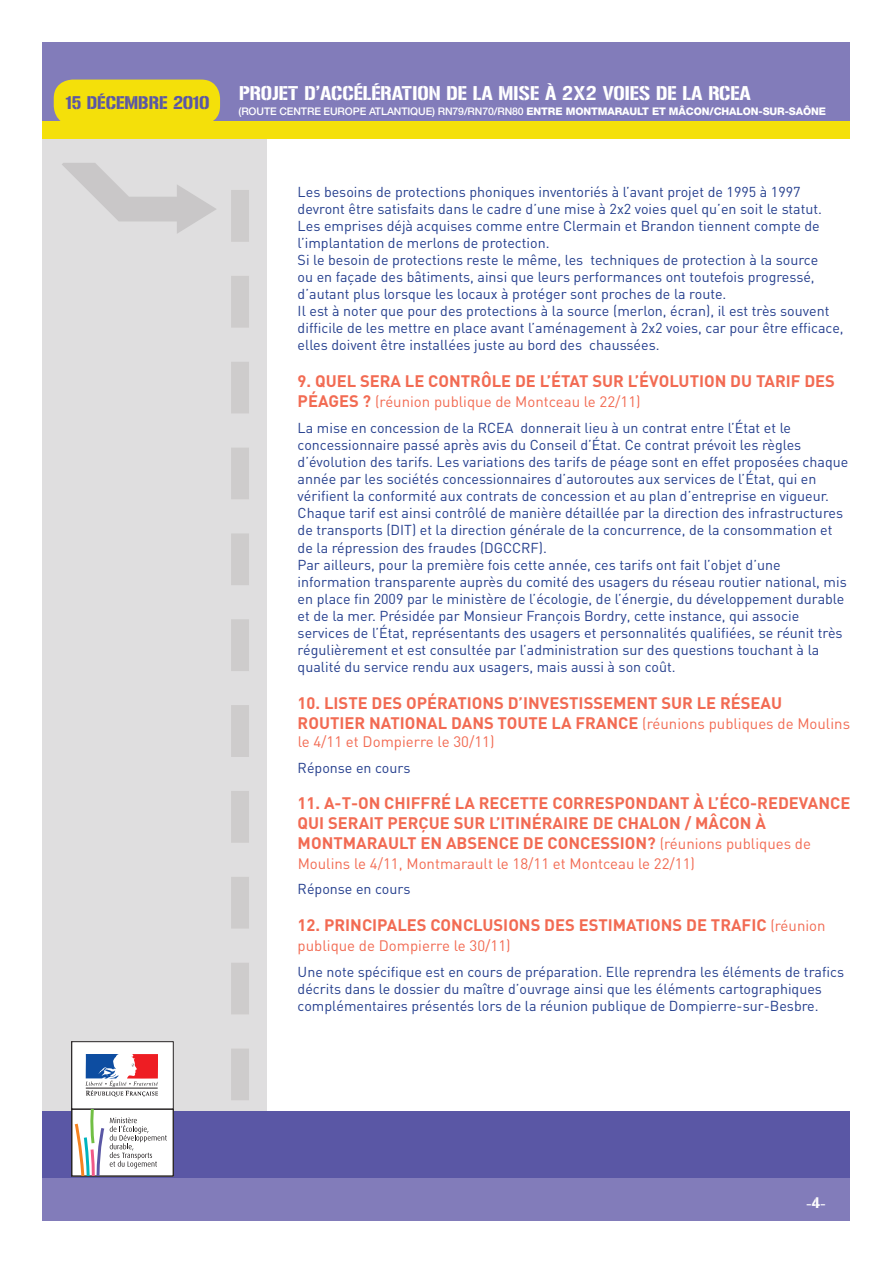
<style>
.page{position:relative;width:893px;height:1263px;background:#fff}
.page>*{position:absolute;margin:0;border:0;box-sizing:border-box;transform-origin:0 0}
.t1{font:19.65px "Gunplay";color:#fff}
.t2{font:18.15px "Gunplay";color:#5a57a5}
.t3{font:700 16.5px/19.8px "DIN";color:#f26b53}
.t4{font:15.15px "Gunplay";color:#fff}
.t5{font:15px "DIN";color:#f26b53}
.t6{font:14.25px/17.1px "DIN";color:#253f8e}
.t7{font:500 10.5px "Helvetica Neue";letter-spacing:-.01em;color:#fff}
.s1{font-weight:800}
.s2{font-weight:700;font-size:16.5px}
.s3{font-weight:400;font-size:15px}
</style>
<div class="page">
<div style="left:43px;top:43px;width:224px;height:1121px;background:#dfdedf"></div>
<div style="left:43px;top:1111px;width:807px;height:75px;background:#5a57a5"></div>
<div style="left:43px;top:1178px;width:807px;height:42px;background:#827cba"></div>
<svg style="left:231px;top:190px;width:18px;height:910px"></svg>
<svg style="left:62px;top:163px;width:154px;height:71px"></svg>
<div style="left:43px;top:43px;width:807px;height:86px;background:#827cba"></div>
<div style="left:43px;top:122px;width:807px;height:17px;background:#f4e00a"></div>
<div style="left:54px;top:80px;width:166px;height:45px;background:#f4e00a;border-radius:19px"></div>
<div style="left:72px;top:1109px;width:101px;height:67px;background:#fff"></div>
<div style="left:72px;top:1042px;width:101px;height:67px;background:#fff"></div>
<div style="left:72px;top:1041px;width:101px;height:68px;border:1px solid #231f20"></div>
<svg style="left:85px;top:1054px;width:73px;height:43px"></svg>
<svg style="left:73px;top:1109px;width:94px;height:67px"></svg>
<p class="t2" style="left:66px;top:90px;width:145px">15 DÉCEMBRE 2010</p>
<h1 class="t1" style="left:239px;top:79px;width:513px">PROJET D’ACCÉLÉRATION DE LA MISE À 2X2 VOIES DE LA RCEA</h1>
<p class="t7" style="left:239px;top:105px;width:589px">(ROUTE CENTRE EUROPE ATLANTIQUE) RN79/RN70/RN80 <span class="s1">ENTRE MONTMARAULT ET MÂCON/CHALON-SUR-SAÔNE</span></p>
<p class="t6" style="left:298px;top:183px;width:547px">Les besoins de protections phoniques inventoriés à l’avant projet de 1995 à 1997 devront être satisfaits dans le cadre d’une mise à 2x2 voies quel qu’en soit le statut.<br>Les emprises déjà acquises comme entre Clermain et Brandon tiennent compte de l’implantation de merlons de protection.<br>Si le besoin de protections reste le même, les techniques de protection à la source<br>ou en façade des bâtiments, ainsi que leurs performances ont toutefois progressé, d’autant plus lorsque les locaux à protéger sont proches de la route.<br>Il est à noter que pour des protections à la source (merlon, écran), il est très souvent difficile de les mettre en place avant l’aménagement à 2x2 voies, car pour être efficace, elles doivent être installées juste au bord des chaussées.</p>
<p class="t3" style="left:298px;top:371px;width:539px">9. QUEL SERA LE CONTRÔLE DE L’ÉTAT SUR L’ÉVOLUTION DU TARIF DES</p>
<p class="t5" style="left:298px;top:392px;width:345px"><span class="s2">PÉAGES ?</span> (réunion publique de Montceau le 22/11)</p>
<p class="t6" style="left:298px;top:419px;width:552px">La mise en concession de la RCEA donnerait lieu à un contrat entre l’État et le concessionnaire passé après avis du Conseil d’État. Ce contrat prévoit les règles d’évolution des tarifs. Les variations des tarifs de péage sont en effet proposées chaque année par les sociétés concessionnaires d’autoroutes aux services de l’État, qui en vérifient la conformité aux contrats de concession et au plan d’entreprise en vigueur.<br>Chaque tarif est ainsi contrôlé de manière détaillée par la direction des infrastructures de transports (DIT) et la direction générale de la concurrence, de la consommation et de la répression des fraudes (DGCCRF).<br>Par ailleurs, pour la première fois cette année, ces tarifs ont fait l’objet d’une information transparente auprès du comité des usagers du réseau routier national, mis en place fin 2009 par le ministère de l’écologie, de l’énergie, du développement durable et de la mer. Présidée par Monsieur François Bordry, cette instance, qui associe services de l’État, représentants des usagers et personnalités qualifiées, se réunit très régulièrement et est consultée par l’administration sur des questions touchant à la qualité du service rendu aux usagers, mais aussi à son coût.</p>
<p class="t3" style="left:298px;top:692px;width:554px">10. LISTE DES OPÉRATIONS D’INVESTISSEMENT SUR LE RÉSEAU<br>ROUTIER NATIONAL DANS TOUTE LA FRANCE <span class="s3">(réunions publiques de Moulins</span></p>
<p class="t5" style="left:298px;top:732px;width:198px">le 4/11 et Dompierre le 30/11)</p>
<p class="t6" style="left:298px;top:759px;width:114px">Réponse en cours</p>
<p class="t3" style="left:298px;top:793px;width:554px">11. A-T-ON CHIFFRÉ LA RECETTE CORRESPONDANT À L’ÉCO-REDEVANCE<br>QUI SERAIT PERÇUE SUR L’ITINÉRAIRE DE CHALON / MÂCON À<br>MONTMARAULT EN ABSENCE DE CONCESSION? <span class="s3">(réunions publiques de</span></p>
<p class="t5" style="left:298px;top:854px;width:399px">Moulins le 4/11, Montmarault le 18/11 et Montceau le 22/11)</p>
<p class="t6" style="left:298px;top:880px;width:114px">Réponse en cours</p>
<p class="t3" style="left:298px;top:915px;width:529px">12. PRINCIPALES CONCLUSIONS DES ESTIMATIONS DE TRAFIC <span class="s3">(réunion</span></p>
<p class="t5" style="left:298px;top:936px;width:215px">publique de Dompierre le 30/11)</p>
<p class="t6" style="left:298px;top:963px;width:548px">Une note spécifique est en cours de préparation. Elle reprendra les éléments de trafics décrits dans le dossier du maître d’ouvrage ainsi que les éléments cartographiques complémentaires présentés lors de la réunion publique de Dompierre-sur-Besbre.</p>
<p class="t4" style="left:806px;top:1192px;width:21px">-4-</p>
</div>
